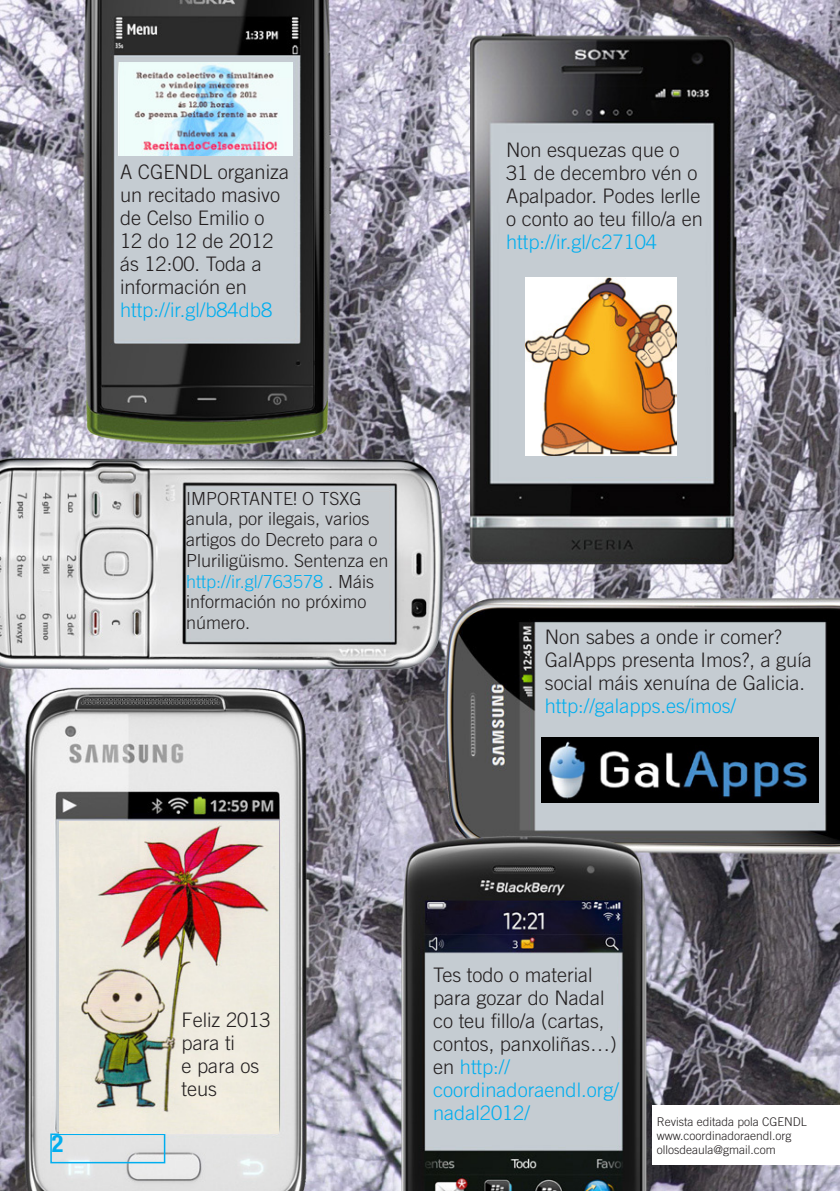
<style>
.page{position:relative;width:840px;height:1191px;background:#fff}
.page>*{position:absolute;margin:0;border:0;box-sizing:border-box;transform-origin:0 0}
.t1{font:700 condensed 24px "Helvetica Neue LT Std";color:#00aeef}
.t2{font:300 20px/23px "Trade Gothic";color:#231f20}
.t3{font:300 20px "Trade Gothic";color:#00aeef}
.t4{font:300 18px/20.8px "Trade Gothic";color:#231f20}
.t5{font:300 12px/13.8px "Trade Gothic";color:#231f20}
.s1{color:#00aeef}
</style>
<div class="page">
<img style="left:0;top:0;width:839px;height:1191px">
<div style="left:50px;top:1133px;width:115px;height:30px;border:2px solid #00aeef"></div>
<div style="left:652px;top:1105px;width:187px;height:59px;background:#fff"></div>
<img style="left:525px;top:277px;width:151px;height:178px">
<img style="left:118px;top:63px;width:174px;height:92px">
<img style="left:541px;top:737px;width:277px;height:65px">
<img style="left:60px;top:821px;width:218px;height:312px">
<p class="t2" style="left:120px;top:160px;width:170px">A CGENDL organiza un recitado masivo de Celso Emilio o<br>12 do 12 de 2012 ás 12:00. Toda a información en</p>
<p class="t3" style="left:120px;top:298px;width:153px">http://ir.gl/b84db8</p>
<p class="t4" style="left:186px;top:488px;width:204px">IMPORTANTE! O TSXG anula, por ilegais, varios artigos do Decreto para o<br>Pluriligüismo. Sentenza en <span class="s1">http://ir.gl/763578</span> . Máis información no próximo número.</p>
<p class="t2" style="left:506px;top:138px;width:198px">Non esquezas que o<br>31 de decembro vén o<br>Apalpador. Podes lerlle o conto ao teu fillo/a en</p>
<p class="t3" style="left:506px;top:230px;width:152px">http://ir.gl/c27104</p>
<p class="t2" style="left:544px;top:625px;width:268px">Non sabes a onde ir comer?<br>GalApps presenta Imos?, a guía social máis xenuína de Galicia.</p>
<p class="t3" style="left:544px;top:694px;width:193px">http://galapps.es/imos/</p>
<p class="t1" style="left:52px;top:1129px;width:13px">2</p>
<p class="t2" style="left:181px;top:1008px;width:90px">Feliz 2013 para ti<br>e para os teus</p>
<p class="t2" style="left:433px;top:963px;width:187px">Tes todo o material para gozar do Nadal co teu fillo/a (cartas, contos, panxoliñas…) en <span class="s1">http:// coordinadoraendl.org/ nadal2012/</span></p>
<p class="t5" style="left:656px;top:1114px;width:152px">Revista editada pola CGENDL www.coordinadoraendl.org ollosdeaula@gmail.com</p>
</div>
